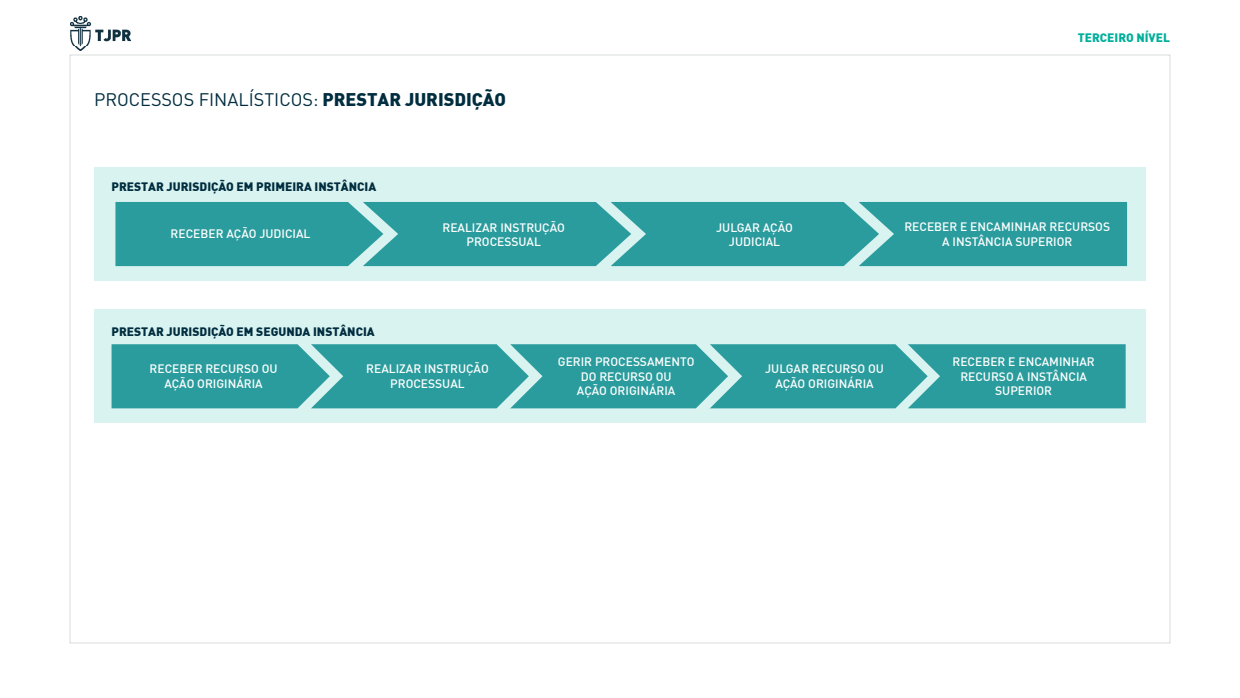
<style>
.page{position:relative;width:1240px;height:698px;background:#fff}
.page>*{position:absolute;margin:0;border:0;box-sizing:border-box;transform-origin:0 0}
.t1{font:18px "DIN Pro";color:#002d3f}
.t2{font:500 12px/14.4px "DIN";color:#fff;text-align:center}
.t3{font:900 12px "DIN";color:#002d3f}
.t4{font:900 12px "DIN";color:#00af9b}
.s1{font-family:"DIN";font-weight:900}
</style>
<div class="page">
<img style="left:70px;top:16px;width:61px;height:34px">
<div style="left:94px;top:168px;width:1052px;height:113px;background:#d9f3f0"></div>
<div style="left:94px;top:309px;width:1052px;height:113px;background:#d9f3f0"></div>
<svg style="left:112px;top:344px;width:1014px;height:64px;background:#34a0a1"></svg>
<div style="left:115px;top:202px;width:1012px;height:64px;background:#2b9c9d"></div>
<h1 class="t1" style="left:94px;top:87px;width:414px">PROCESSOS FINALÍSTICOS: <span class="s1">PRESTAR JURISDIÇÃO</span></h1>
<p class="t3" style="left:112px;top:178px;width:266px">PRESTAR JURISDIÇÃO EM PRIMEIRA INSTÂNCIA</p>
<p class="t4" style="left:1078px;top:29px;width:94px">TERCEIRO NÍVEL</p>
<p class="t2" style="left:171px;top:226px;width:141px">RECEBER AÇÃO JUDICIAL</p>
<p class="t2" style="left:716px;top:220px;width:78px">JULGAR AÇÃO<br>JUDICIAL</p>
<p class="t2" style="left:442px;top:220px;width:124px">REALIZAR INSTRUÇÃO<br>PROCESSUAL</p>
<p class="t2" style="left:904px;top:219px;width:207px">RECEBER E ENCAMINHAR RECURSOS<br>A INSTÂNCIA SUPERIOR</p>
<p class="t3" style="left:112px;top:324px;width:265px">PRESTAR JURISDIÇÃO EM SEGUNDA INSTÂNCIA</p>
<p class="t2" style="left:150px;top:361px;width:129px">RECEBER RECURSO OU<br>AÇÃO ORIGINÁRIA</p>
<p class="t2" style="left:366px;top:361px;width:124px">REALIZAR INSTRUÇÃO<br>PROCESSUAL</p>
<p class="t2" style="left:558px;top:354px;width:138px">GERIR PROCESSAMENTO<br>DO RECURSO OU<br>AÇÃO ORIGINÁRIA</p>
<p class="t2" style="left:953px;top:354px;width:144px">RECEBER E ENCAMINHAR<br>RECURSO A INSTÂNCIA<br>SUPERIOR</p>
<p class="t2" style="left:765px;top:361px;width:120px">JULGAR RECURSO OU<br>AÇÃO ORIGINÁRIA</p>
</div>
